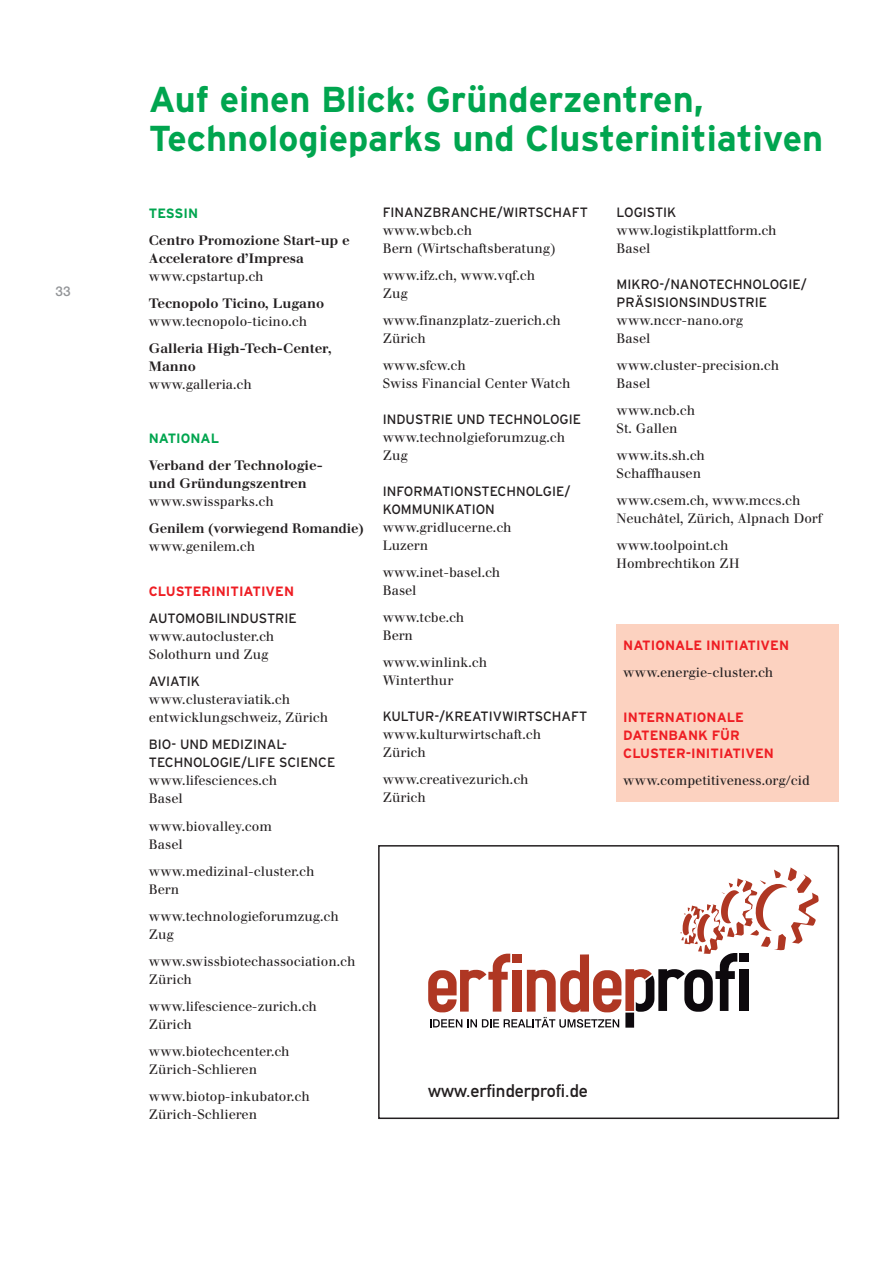
<style>
.page{position:relative;width:893px;height:1263px;background:#fff}
.page>*{position:absolute;margin:0;border:0;box-sizing:border-box;transform-origin:0 0}
.t1{font:700 36px/39px "Interstate";color:#00a54f}
.t2{font:18px "DIN Mittelschrift";color:#231f20}
.t3{font:13.5px/18px "Walbaum Buch BQ";color:#231f20}
.t4{font:13.5px/18px "Interstate";color:#231f20}
.t5{font:500 13.5px/18px "Walbaum Buch BQ";color:#231f20}
.t6{font:700 13.5px/18px "Interstate";color:#ee1d23}
.t7{font:700 13.5px "Interstate";color:#00a54f}
.t8{font:500 13.5px "Helvetica Neue";color:#939598}
</style>
<div class="page">
<div style="left:616px;top:624px;width:223px;height:178px;background:#fcd2c0"></div>
<svg style="left:428px;top:867px;width:391px;height:161px"></svg>
<div style="left:378px;top:845px;width:461px;height:274px;border:2px solid #231f20"></div>
<p class="t8" style="left:56px;top:286px;width:17px">33</p>
<h1 class="t1" style="left:149px;top:80px;width:676px">Auf einen Blick: Gründerzentren,<br>Technologieparks und Clusterinitiativen</h1>
<p class="t7" style="left:149px;top:206px;width:51px">TESSIN</p>
<p class="t5" style="left:149px;top:232px;width:202px">Centro Promozione Start-up e<br>Acceleratore d’Impresa</p>
<p class="t3" style="left:149px;top:268px;width:116px">www.cpstartup.ch</p>
<p class="t5" style="left:149px;top:295px;width:177px">Tecnopolo Ticino, Lugano</p>
<p class="t3" style="left:149px;top:313px;width:160px">www.tecnopolo-ticino.ch</p>
<p class="t5" style="left:149px;top:340px;width:185px">Galleria High-Tech-Center,<br>Manno</p>
<p class="t3" style="left:149px;top:376px;width:105px">www.galleria.ch</p>
<p class="t7" style="left:149px;top:431px;width:72px">NATIONAL</p>
<p class="t5" style="left:149px;top:457px;width:175px">Verband der Technologie&shy;und Gründungszentren</p>
<p class="t3" style="left:149px;top:493px;width:126px">www.swissparks.ch</p>
<p class="t5" style="left:149px;top:520px;width:217px">Genilem (vorwiegend Romandie)</p>
<p class="t3" style="left:149px;top:538px;width:108px">www.genilem.ch</p>
<p class="t6" style="left:149px;top:583px;width:147px">CLUSTERINITIATIVEN</p>
<p class="t4" style="left:149px;top:610px;width:150px">AUTOMOBILINDUSTRIE</p>
<p class="t3" style="left:149px;top:628px;width:127px">www.autocluster.ch<br>Solothurn und Zug</p>
<p class="t4" style="left:149px;top:673px;width:53px">AVIATIK</p>
<p class="t3" style="left:149px;top:691px;width:181px">www.clusteraviatik.ch entwicklungschweiz, Zürich</p>
<p class="t4" style="left:149px;top:736px;width:188px">BIO- UND MEDIZINAL-<br>TECHNOLOGIE/LIFE SCIENCE</p>
<p class="t3" style="left:149px;top:772px;width:130px">www.lifesciences.ch<br>Basel</p>
<p class="t3" style="left:149px;top:817px;width:125px">www.biovalley.com<br>Basel</p>
<p class="t3" style="left:149px;top:862px;width:167px">www.medizinal-cluster.ch<br>Bern</p>
<p class="t3" style="left:149px;top:907px;width:192px">www.technologieforumzug.ch<br>Zug</p>
<p class="t3" style="left:149px;top:952px;width:208px">www.swissbiotechassociation.ch<br>Zürich</p>
<p class="t3" style="left:149px;top:997px;width:170px">www.lifescience-zurich.ch<br>Zürich</p>
<p class="t3" style="left:149px;top:1042px;width:142px">www.biotechcenter.ch<br>Zürich-Schlieren</p>
<p class="t3" style="left:149px;top:1087px;width:163px">www.biotop-inkubator.ch<br>Zürich-Schlieren</p>
<p class="t4" style="left:383px;top:203px;width:207px">FINANZBRANCHE/WIRTSCHAFT</p>
<p class="t3" style="left:383px;top:221px;width:175px">www.wbcb.ch<br>Bern (Wirtschaftsberatung)</p>
<p class="t3" style="left:383px;top:266px;width:154px">www.ifz.ch, www.vqf.ch<br>Zug</p>
<p class="t3" style="left:383px;top:311px;width:180px">www.finanzplatz-zuerich.ch<br>Zürich</p>
<p class="t3" style="left:383px;top:356px;width:189px">www.sfcw.ch<br>Swiss Financial Center Watch</p>
<p class="t4" style="left:383px;top:410px;width:200px">INDUSTRIE UND TECHNOLOGIE</p>
<p class="t3" style="left:383px;top:428px;width:184px">www.technolgieforumzug.ch<br>Zug</p>
<p class="t4" style="left:383px;top:482px;width:189px">INFORMATIONSTECHNOLGIE/<br>KOMMUNIKATION</p>
<p class="t3" style="left:383px;top:518px;width:130px">www.gridlucerne.ch<br>Luzern</p>
<p class="t3" style="left:383px;top:563px;width:119px">www.inet-basel.ch<br>Basel</p>
<p class="t3" style="left:383px;top:608px;width:83px">www.tcbe.ch<br>Bern</p>
<p class="t3" style="left:383px;top:653px;width:106px">www.winlink.ch<br>Winterthur</p>
<p class="t4" style="left:383px;top:707px;width:206px">KULTUR-/KREATIVWIRTSCHAFT</p>
<p class="t3" style="left:383px;top:725px;width:160px">www.kulturwirtschaft.ch<br>Zürich</p>
<p class="t3" style="left:383px;top:770px;width:147px">www.creativezurich.ch<br>Zürich</p>
<h2 class="t2" style="left:428px;top:1084px;width:161px">www.erfinderprofi.de</h2>
<p class="t4" style="left:617px;top:203px;width:61px">LOGISTIK</p>
<p class="t3" style="left:617px;top:221px;width:162px">www.logistikplattform.ch<br>Basel</p>
<p class="t4" style="left:617px;top:275px;width:192px">MIKRO-/NANOTECHNOLOGIE/<br>PRÄSISIONSINDUSTRIE</p>
<p class="t3" style="left:617px;top:311px;width:128px">www.nccr-nano.org<br>Basel</p>
<p class="t3" style="left:617px;top:356px;width:164px">www.cluster-precision.ch<br>Basel</p>
<p class="t3" style="left:617px;top:401px;width:80px">www.ncb.ch<br>St. Gallen</p>
<p class="t3" style="left:617px;top:446px;width:90px">www.its.sh.ch<br>Schaffhausen</p>
<p class="t3" style="left:617px;top:491px;width:207px">www.csem.ch, www.mccs.ch<br>Neuchâtel, Zürich, Alpnach Dorf</p>
<p class="t3" style="left:617px;top:536px;width:124px">www.toolpoint.ch<br>Hombrechtikon ZH</p>
<p class="t6" style="left:623px;top:636px;width:167px">NATIONALE INITIATIVEN</p>
<p class="t3" style="left:623px;top:663px;width:152px">www.energie-cluster.ch</p>
<p class="t6" style="left:623px;top:708px;width:152px">INTERNATIONALE<br>DATENBANK FÜR<br>CLUSTER-INITIATIVEN</p>
<p class="t3" style="left:623px;top:771px;width:188px">www.competitiveness.org/cid</p>
</div>
